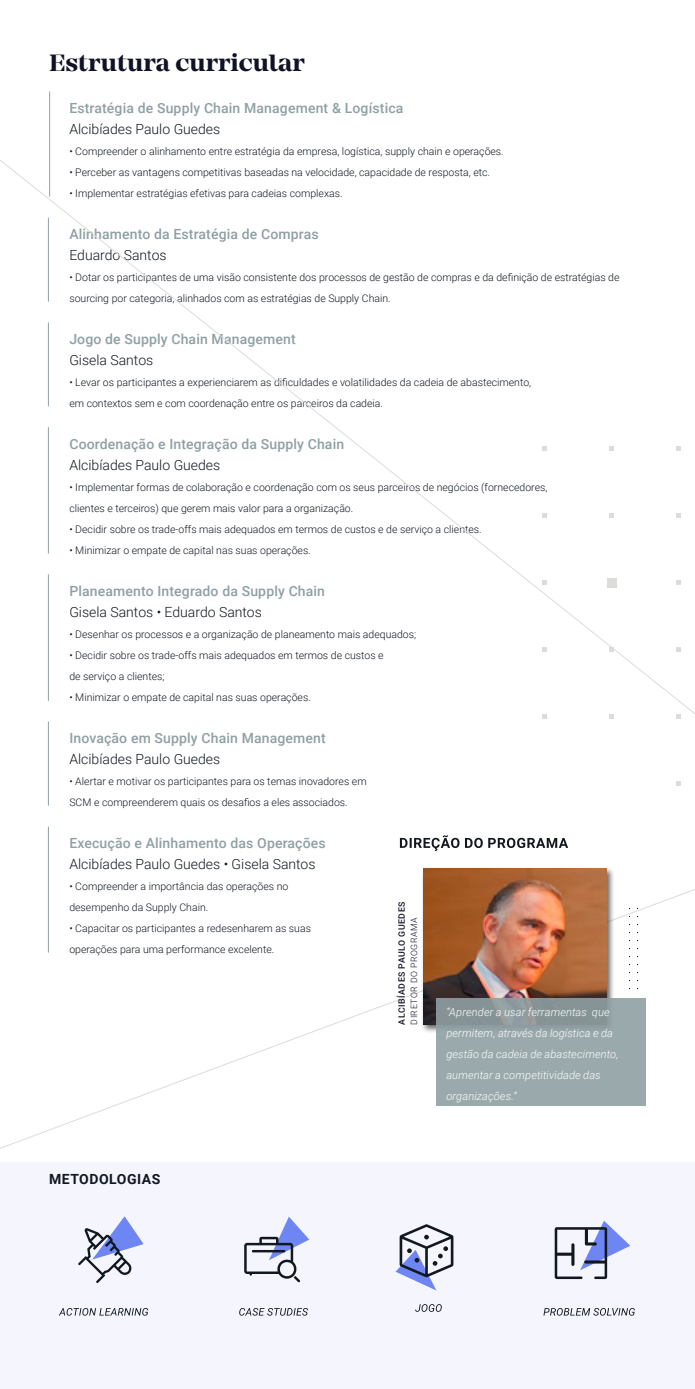
<style>
.page{position:relative;width:695px;height:1389px;background:#fff}
.page>*{position:absolute;margin:0;border:0;box-sizing:border-box;transform-origin:0 0}
.t1{font:700 24.5px "Mirador";color:#121227}
.t2{font:500 14px "Roboto";letter-spacing:.01em;color:#8fa0a3}
.t3{font:300 14px "Roboto";color:#111820}
.t4{font:700 14px "Roboto";letter-spacing:.035em;color:#111820}
.t5{font:italic 300 11.03px/21px "Roboto";letter-spacing:.01em;color:#fff}
.t6{font:300 10.5px/21px "Roboto";color:#111820}
.t7{font:500 8.75px "Roboto";letter-spacing:.06em;color:#121227}
.t8{font:300 8.75px "Roboto";letter-spacing:.06em;color:#121227}
</style>
<div class="page">
<div style="left:0;top:1163px;width:694px;height:226px;background:#f4f4fe"></div>
<svg style="left:676px;top:782px;width:4px;height:4px"></svg>
<svg style="left:676px;top:715px;width:4px;height:4px"></svg>
<svg style="left:609px;top:715px;width:4px;height:4px"></svg>
<svg style="left:542px;top:715px;width:4px;height:4px"></svg>
<svg style="left:676px;top:648px;width:4px;height:4px"></svg>
<svg style="left:609px;top:648px;width:4px;height:4px"></svg>
<svg style="left:542px;top:648px;width:4px;height:4px"></svg>
<svg style="left:676px;top:581px;width:4px;height:4px"></svg>
<div style="left:606px;top:578px;width:10px;height:10px;background:#dcdcd9"></div>
<svg style="left:542px;top:581px;width:4px;height:4px"></svg>
<svg style="left:676px;top:514px;width:4px;height:4px"></svg>
<svg style="left:609px;top:514px;width:4px;height:4px"></svg>
<svg style="left:542px;top:514px;width:4px;height:4px"></svg>
<svg style="left:676px;top:447px;width:4px;height:4px"></svg>
<svg style="left:609px;top:447px;width:4px;height:4px"></svg>
<svg style="left:542px;top:447px;width:4px;height:4px"></svg>
<svg style="left:78px;top:1216px;width:65px;height:67px"></svg>
<svg style="left:543px;top:1308px;width:91px;height:8px"></svg>
<svg style="left:239px;top:1308px;width:69px;height:8px"></svg>
<svg style="left:244px;top:1217px;width:65px;height:65px"></svg>
<svg style="left:554px;top:1221px;width:76px;height:58px"></svg>
<svg style="left:415px;top:1304px;width:26px;height:8px"></svg>
<svg style="left:395px;top:1224px;width:58px;height:67px"></svg>
<svg style="left:59px;top:1308px;width:89px;height:8px"></svg>
<hr style="left:49px;top:92px;width:1px;height:105px;background:#8fa0a3">
<hr style="left:48px;top:218px;width:1px;height:84px;background:#8fa0a3">
<hr style="left:48px;top:322px;width:1px;height:84px;background:#8fa0a3">
<hr style="left:48px;top:427px;width:1px;height:127px;background:#8fa0a3">
<hr style="left:48px;top:574px;width:1px;height:127px;background:#8fa0a3">
<hr style="left:48px;top:721px;width:1px;height:85px;background:#8fa0a3">
<hr style="left:48px;top:827px;width:1px;height:126px;background:#8fa0a3">
<div style="left:421px;top:867px;width:193px;height:167px;background:#000;opacity:.6"></div>
<img style="left:423px;top:869px;width:183px;height:156px">
<div style="left:436px;top:998px;width:209px;height:108px;background:linear-gradient(to bottom,#8d9b9d,#9eaeb1)"></div>
<svg style="left:400px;top:835px;width:168px;height:16px"></svg>
<h1 class="t1" style="left:49px;top:48px;width:257px">Estrutura curricular</h1>
<h2 class="t2" style="left:69px;top:98px;width:335px">Estratégia de Supply Chain Management &amp; Logística</h2>
<h2 class="t3" style="left:69px;top:119px;width:152px">Alcibíades Paulo Guedes</h2>
<p class="t6" style="left:69px;top:140px;width:436px">• Compreender o alinhamento entre estratégia da empresa, logística, supply chain e operações.</p>
<p class="t6" style="left:69px;top:161px;width:422px">• Perceber as vantagens competitivas baseadas na velocidade, capacidade de resposta, etc.</p>
<p class="t6" style="left:69px;top:182px;width:274px">• Implementar estratégias efetivas para cadeias complexas.</p>
<h2 class="t2" style="left:69px;top:224px;width:251px">Alinhamento da Estratégia de Compras</h2>
<h2 class="t3" style="left:69px;top:245px;width:99px">Eduardo Santos</h2>
<p class="t6" style="left:69px;top:266px;width:551px">• Dotar os participantes de uma visão consistente dos processos de gestão de compras e da definição de estratégias de sourcing por categoria, alinhados com as estratégias de Supply Chain.</p>
<h2 class="t2" style="left:69px;top:329px;width:228px">Jogo de Supply Chain Management</h2>
<h2 class="t3" style="left:69px;top:350px;width:85px">Gisela Santos</h2>
<p class="t6" style="left:69px;top:371px;width:463px">• Levar os participantes a experienciarem as dificuldades e volatilidades da cadeia de abastecimento, em contextos sem e com coordenação entre os parceiros da cadeia.</p>
<h2 class="t2" style="left:69px;top:434px;width:276px">Coordenação e Integração da Supply Chain</h2>
<h2 class="t3" style="left:69px;top:455px;width:152px">Alcibíades Paulo Guedes</h2>
<p class="t6" style="left:69px;top:476px;width:479px">• Implementar formas de colaboração e coordenação com os seus parceiros de negócios (fornecedores, clientes e terceiros) que gerem mais valor para a organização.</p>
<p class="t6" style="left:69px;top:518px;width:414px">• Decidir sobre os trade-offs mais adequados em termos de custos e de serviço a clientes.</p>
<p class="t6" style="left:69px;top:539px;width:243px">• Minimizar o empate de capital nas suas operações.</p>
<h2 class="t2" style="left:69px;top:581px;width:257px">Planeamento Integrado da Supply Chain</h2>
<h2 class="t3" style="left:69px;top:602px;width:194px">Gisela Santos • Eduardo Santos</h2>
<p class="t6" style="left:69px;top:623px;width:348px">• Desenhar os processos e a organização de planeamento mais adequados;</p>
<p class="t6" style="left:69px;top:644px;width:316px">• Decidir sobre os trade-offs mais adequados em termos de custos e de serviço a clientes;</p>
<p class="t6" style="left:69px;top:686px;width:243px">• Minimizar o empate de capital nas suas operações.</p>
<h2 class="t2" style="left:69px;top:728px;width:258px">Inovação em Supply Chain Management</h2>
<h2 class="t3" style="left:69px;top:749px;width:152px">Alcibíades Paulo Guedes</h2>
<p class="t6" style="left:69px;top:770px;width:299px">• Alertar e motivar os participantes para os temas inovadores em<br>SCM e compreenderem quais os desafios a eles associados.</p>
<h2 class="t2" style="left:69px;top:833px;width:258px">Execução e Alinhamento das Operações</h2>
<h2 class="t3" style="left:69px;top:854px;width:247px">Alcibíades Paulo Guedes • Gisela Santos</h2>
<p class="t6" style="left:69px;top:875px;width:220px">• Compreender a importância das operações no desempenho da Supply Chain.</p>
<p class="t6" style="left:69px;top:917px;width:243px">• Capacitar os participantes a redesenharem as suas operações para uma performance excelente.</p>
<p class="t7" style="left:395px;top:1025px;width:124px;rotate:-90deg">ALCIBÍADES PAULO GUEDES</p>
<p class="t8" style="left:408px;top:1025px;width:109px;rotate:-90deg">DIRETOR DO PROGRAMA</p>
<p class="t5" style="left:446px;top:1001px;width:174px">“Aprender a usar ferramentas que permitem, através da logística e da gestão da cadeia de abastecimento, aumentar a competitividade das organizações.”</p>
<h2 class="t4" style="left:49px;top:1169px;width:113px">METODOLOGIAS</h2>
</div>
